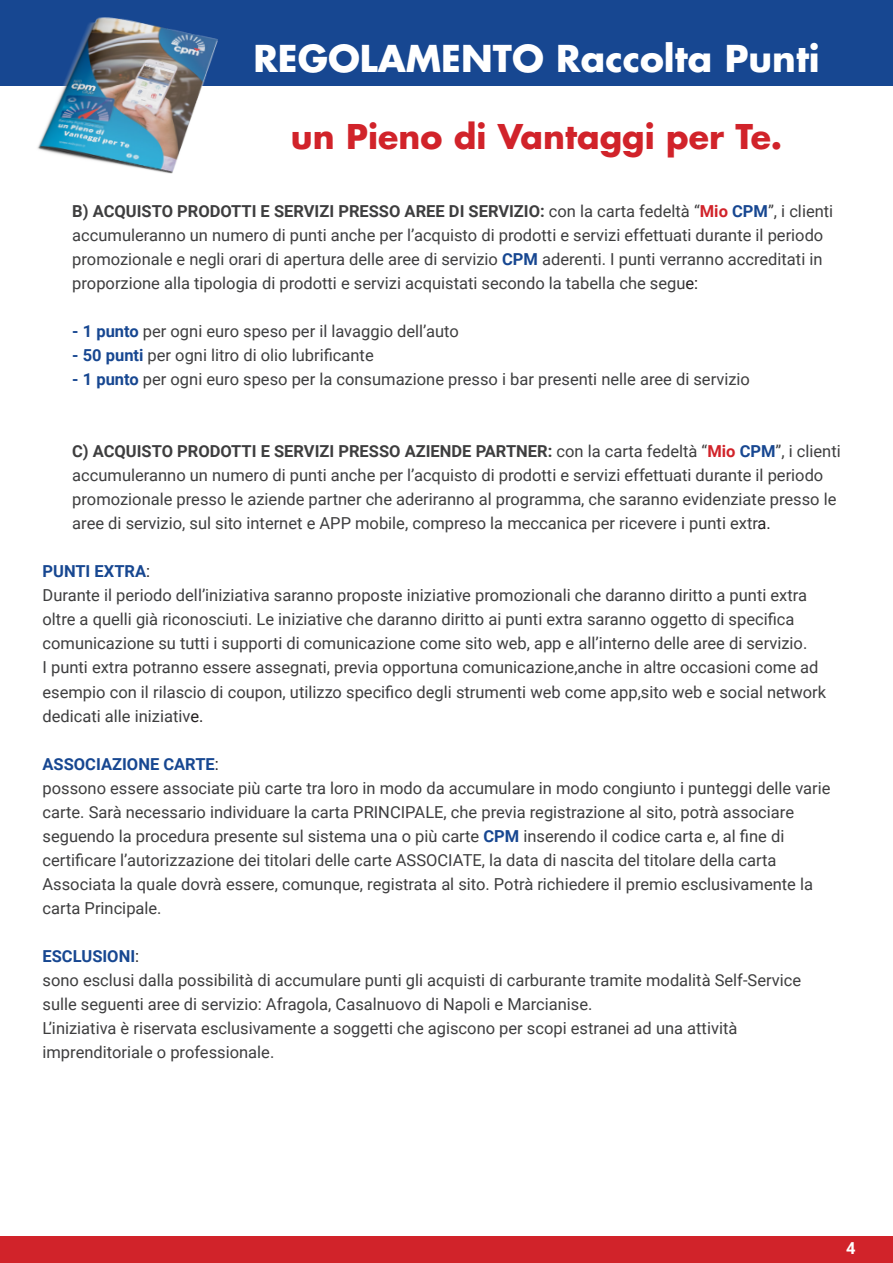
<style>
.page{position:relative;width:893px;height:1263px;background:#fff}
.page>*{position:absolute;margin:0;border:0;box-sizing:border-box;transform-origin:0 0}
.t1{font:700 36px "Futura Std";color:#fff}
.t2{font:700 33.15px "Futura Std";color:#d1232a}
.t3{font:16.5px/24px "Roboto";color:#3e3e3f}
.t4{font:700 16.5px "Roboto";color:#fff}
.s1{font-weight:700}
.s2{font-weight:700;color:#d1232a}
.s3{font-weight:700;color:#174791}
.s4{color:#231f20}
</style>
<div class="page">
<div style="left:0;top:0;width:893px;height:86px;background:#174791"></div>
<div style="left:0;top:1236px;width:893px;height:27px;background:#d1232a"></div>
<img style="left:37px;top:17px;width:181px;height:157px">
<p class="t1" style="left:253px;top:35px;width:568px">REGOLAMENTO Raccolta Punti</p>
<p class="t2" style="left:291px;top:114px;width:493px">un Pieno di Vantaggi per Te.</p>
<p class="t3" style="left:72px;top:199px;width:762px"><span class="s1">B) ACQUISTO PRODOTTI E SERVIZI PRESSO AREE DI SERVIZIO:</span> con la carta fedeltà “<span class="s2">Mio</span> <span class="s3">CPM</span>”, i clienti accumuleranno un numero di punti anche per l’acquisto di prodotti e servizi effettuati durante il periodo promozionale e negli orari di apertura delle aree di servizio <span class="s3">CPM</span> aderenti. I punti verranno accreditati in proporzione alla tipologia di prodotti e servizi acquistati secondo la tabella che segu<span class="s4">e:</span></p>
<p class="t3" style="left:72px;top:319px;width:388px"><span class="s3">- 1 punto</span> per ogni euro speso per il lavaggio dell’auto</p>
<p class="t3" style="left:72px;top:343px;width:303px"><span class="s3">- 50 punti</span> per ogni litro di olio lubrificante</p>
<p class="t3" style="left:72px;top:367px;width:679px"><span class="s3">- 1 punto</span> per ogni euro speso per la consumazione presso i bar presenti nelle aree di servizio</p>
<p class="t3" style="left:72px;top:439px;width:770px"><span class="s1">C) ACQUISTO PRODOTTI E SERVIZI PRESSO AZIENDE PARTNER:</span> con la carta fedeltà “<span class="s2">Mio</span> <span class="s3">CPM</span>”, i clienti accumuleranno un numero di punti anche per l’acquisto di prodotti e servizi effettuati durante il periodo promozionale presso le aziende partner che aderiranno al programma, che saranno evidenziate presso le aree di servizio, sul sito internet e APP mobile, compreso la meccanica per ricevere i punti extr<span class="s4">a.</span></p>
<p class="t3" style="left:43px;top:559px;width:785px"><span class="s3">PUNTI EXTRA</span><span class="s4">:<br></span>Durante il periodo dell’iniziativa saranno proposte iniziative promozionali che daranno diritto a punti extra oltre a quelli già riconosciuti. Le iniziative che daranno diritto ai punti extra saranno oggetto di specifica comunicazione su tutti i supporti di comunicazione come sito web, app e all’interno delle aree di servizio.<br>I punti extra potranno essere assegnati, previa opportuna comunicazione,anche in altre occasioni come ad esempio con il rilascio di coupon, utilizzo specifico degli strumenti web come app,sito web e social network dedicati alle iniziativ<span class="s4">e.</span></p>
<p class="t3" style="left:43px;top:751px;width:789px"><span class="s3">ASSOCIAZIONE CARTE</span><span class="s4">:<br></span>possono essere associate più carte tra loro in modo da accumulare in modo congiunto i punteggi delle varie carte. Sarà necessario individuare la carta PRINCIPALE, che previa registrazione al sito, potrà associare seguendo la procedura presente sul sistema una o più carte <span class="s3">CPM</span> inserendo il codice carta e, al fine di certificare l’autorizzazione dei titolari delle carte ASSOCIATE, la data di nascita del titolare della carta Associata la quale dovrà essere, comunque, registrata al sito. Potrà richiedere il premio esclusivamente la carta Principale.</p>
<p class="t3" style="left:43px;top:943px;width:760px"><span class="s3">ESCLUSIONI</span><span class="s4">:<br></span>sono esclusi dalla possibilità di accumulare punti gli acquisti di carburante tramite modalità Self-Service sulle seguenti aree di servizio: Afragola, Casalnuovo di Napoli e Marcianise.<br>L’iniziativa è riservata esclusivamente a soggetti che agiscono per scopi estranei ad una attività imprenditoriale o professionale.</p>
<p class="t4" style="left:846px;top:1236px;width:11px">4</p>
</div>
